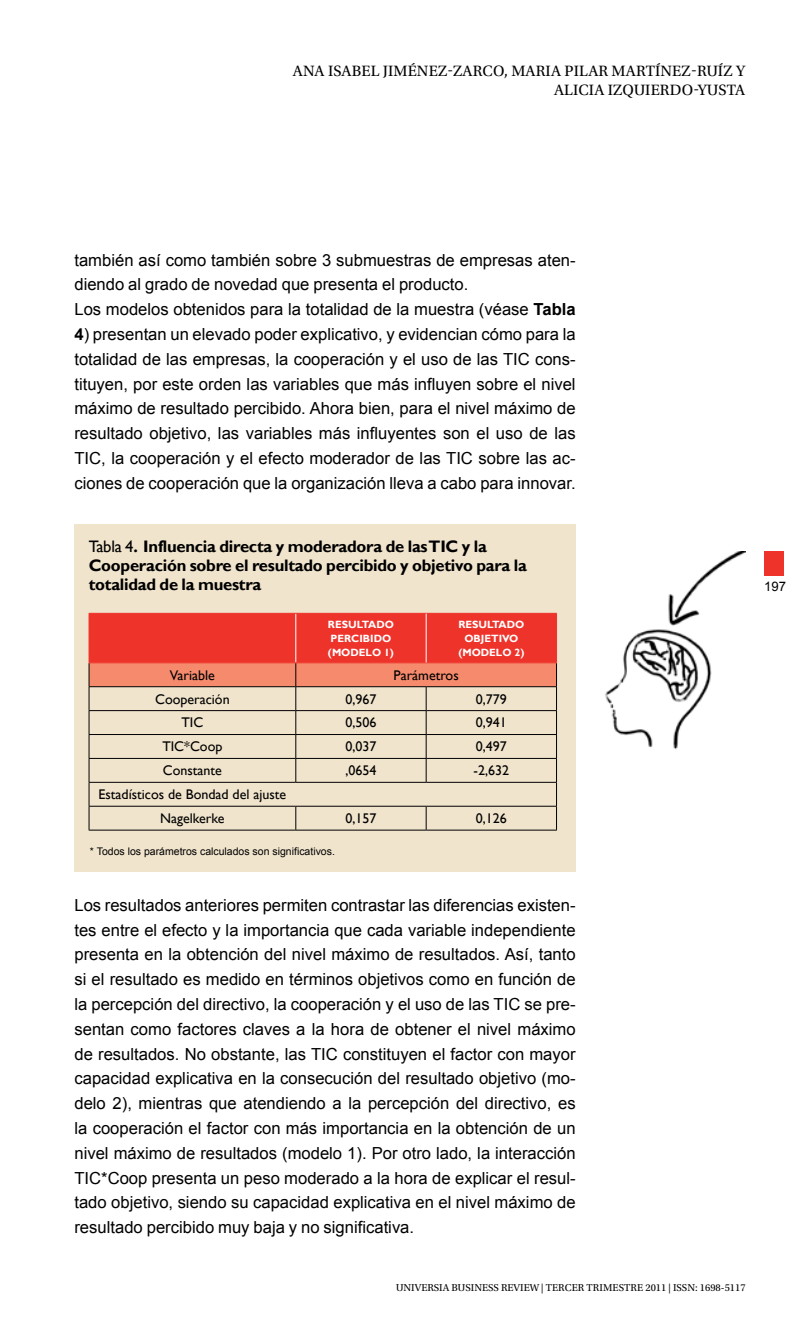
<style>
.page{position:relative;width:809px;height:1340px;background:#fff}
.page>*{position:absolute;margin:0;border:0;box-sizing:border-box;transform-origin:0 0}
.t1{font:16.62px/24.8px "Arial";color:#000;text-align:justify}
.t2{font:700 16.62px/19.2px "Gill Sans";letter-spacing:-.015em;color:#000}
.t3{font:15.75px "Utopia Std";letter-spacing:.01em;color:#000}
.t4{font:14px/23.8px "Gill Sans";color:#000;text-align:center}
.t5{font:13.12px "Arial";color:#000}
.t6{font:10.5px "Utopia Std";color:#000}
.t7{font:700 10.5px "Gill Sans";color:#fff}
.t8{font:10.5px "Arial";color:#000}
.s1{font-weight:700}
.s2{font-weight:400}
</style>
<div class="page">
<div style="left:764px;top:551px;width:20px;height:24px;background:#ee332b"></div>
<img style="left:605px;top:551px;width:140px;height:199px">
<div style="left:74px;top:523px;width:501px;height:348px;background:#f0e4cc"></div>
<svg style="left:89px;top:614px;width:468px;height:215px"></svg>
<hr style="left:89px;top:829px;width:207px;height:1px;background:#000">
<hr style="left:296px;top:829px;width:130px;height:1px;background:#000">
<hr style="left:426px;top:829px;width:131px;height:1px;background:#000">
<hr style="left:295px;top:613px;width:1px;height:49px;background:#fff">
<hr style="left:89px;top:613px;width:207px;height:1px;background:#ee332b">
<hr style="left:89px;top:613px;width:1px;height:49px;background:#ee332b">
<hr style="left:296px;top:613px;width:130px;height:1px;background:#ee332b">
<hr style="left:426px;top:613px;width:131px;height:1px;background:#ee332b">
<hr style="left:89px;top:662px;width:207px;height:1px;background:#ee332b">
<hr style="left:296px;top:662px;width:130px;height:1px;background:#ee332b">
<hr style="left:426px;top:662px;width:131px;height:1px;background:#ee332b">
<hr style="left:426px;top:613px;width:1px;height:49px;background:#fff">
<hr style="left:556px;top:613px;width:1px;height:49px;background:#ee332b">
<p class="t3" style="left:293px;top:62px;width:51px">ANA ISABEL</p>
<p class="t3" style="left:383px;top:62px;width:82px">JIMÉNEZ-ZARCO</p>
<p class="t3" style="left:504px;top:62px;width:19px">, MARIA</p>
<p class="t3" style="left:564px;top:62px;width:19px">PILAR</p>
<p class="t3" style="left:611px;top:62px;width:12px">MART</p>
<p class="t3" style="left:655px;top:62px;width:92px">ÍNEZ-RUÍZ Y</p>
<p class="t3" style="left:554px;top:81px;width:20px">ALICIA</p>
<p class="t3" style="left:607px;top:81px;width:38px">IZQUIERDO</p>
<p class="t3" style="left:693px;top:81px;width:25px">-YUSTA</p>
<p class="t1" style="left:74px;top:247px;width:503px;text-align:left">también así como también sobre 3 submuestras de empresas aten&shy;diendo al grado de novedad que presenta el producto.<br>Los modelos obtenidos para la totalidad de la muestra (véase <span class="s1">Tabla</span></p>
<p class="t1" style="left:74px;top:322px;width:503px"><span class="s1">4</span>) presentan un elevado poder explicativo, y evidencian cómo para la totalidad de las empresas, la cooperación y el uso de las TIC cons&shy;tituyen, por este orden las variables que más influyen sobre el nivel máximo de resultado percibido. Ahora bien, para el nivel máximo de resultado objetivo, las variables más influyentes son el uso de las TIC, la cooperación y el efecto moderador de las TIC sobre las ac&shy;ciones de cooperación que la organización lleva a cabo para innovar.</p>
<p class="t2" style="left:89px;top:536px;width:440px"><span class="s2">Tabla 4</span>. Influencia directa y moderadora de las TIC y la<br>Cooperación sobre el resultado percibido y objetivo para la totalidad de la muestra</p>
<p class="t7" style="left:328px;top:618px;width:15px">Resul</p>
<p class="t7" style="left:362px;top:618px;width:16px">tado</p>
<p class="t7" style="left:330px;top:632px;width:8px">perci</p>
<p class="t7" style="left:363px;top:632px;width:15px">bido</p>
<p class="t7" style="left:328px;top:646px;width:14px">(modelo</p>
<p class="t7" style="left:384px;top:646px;width:11px">1)</p>
<p class="t7" style="left:458px;top:618px;width:15px">Resul</p>
<p class="t7" style="left:492px;top:618px;width:16px">tado</p>
<p class="t7" style="left:464px;top:632px;width:42px">objetivo</p>
<p class="t7" style="left:458px;top:646px;width:14px">(modelo</p>
<p class="t7" style="left:514px;top:646px;width:11px">2)</p>
<p class="t4" style="left:170px;top:663px;width:46px">Variable</p>
<p class="t4" style="left:393px;top:663px;width:67px">Parámetros</p>
<p class="t4" style="left:155px;top:687px;width:76px">Cooperación</p>
<p class="t4" style="left:345px;top:687px;width:33px">0,967</p>
<p class="t4" style="left:476px;top:687px;width:33px">0,779</p>
<p class="t4" style="left:181px;top:711px;width:23px">TIC</p>
<p class="t4" style="left:345px;top:711px;width:33px">0,506</p>
<p class="t4" style="left:476px;top:711px;width:33px">0,941</p>
<p class="t4" style="left:162px;top:735px;width:62px">TIC*Coop</p>
<p class="t4" style="left:345px;top:735px;width:33px">0,037</p>
<p class="t4" style="left:476px;top:735px;width:33px">0,497</p>
<p class="t4" style="left:163px;top:758px;width:61px">Constante</p>
<p class="t4" style="left:345px;top:758px;width:33px">,0654</p>
<p class="t4" style="left:473px;top:758px;width:37px">-2,632</p>
<p class="t4" style="left:99px;top:782px;width:189px">Estadísticos de Bondad del ajuste<br>Nagelkerke</p>
<p class="t4" style="left:345px;top:806px;width:33px">0,157</p>
<p class="t4" style="left:476px;top:806px;width:33px">0,126</p>
<p class="t8" style="left:90px;top:844px;width:246px">* Todos los parámetros calculados son significativos.</p>
<p class="t1" style="left:74px;top:892px;width:503px">Los resultados anteriores permiten contrastar las diferencias existen&shy;tes entre el efecto y la importancia que cada variable independiente presenta en la obtención del nivel máximo de resultados. Así, tanto si el resultado es medido en términos objetivos como en función de la percepción del directivo, la cooperación y el uso de las TIC se pre&shy;sentan como factores claves a la hora de obtener el nivel máximo de resultados. No obstante, las TIC constituyen el factor con mayor capacidad explicativa en la consecución del resultado objetivo (mo&shy;delo 2), mientras que atendiendo a la percepción del directivo, es la cooperación el factor con más importancia en la obtención de un nivel máximo de resultados (modelo 1). Por otro lado, la interacción TIC*Coop presenta un peso moderado a la hora de explicar el resul&shy;tado objetivo, siendo su capacidad explicativa en el nivel máximo de resultado percibido muy baja y no significativa.</p>
<p class="t6" style="left:396px;top:1281px;width:224px">UNIVERSIA BUSINESS REVIEW | TERCER TRIMESTRE</p>
<p class="t6" style="left:645px;top:1281px;width:102px">2011 | ISSN: 1698-5117</p>
<p class="t5" style="left:764px;top:577px;width:23px">197</p>
</div>
